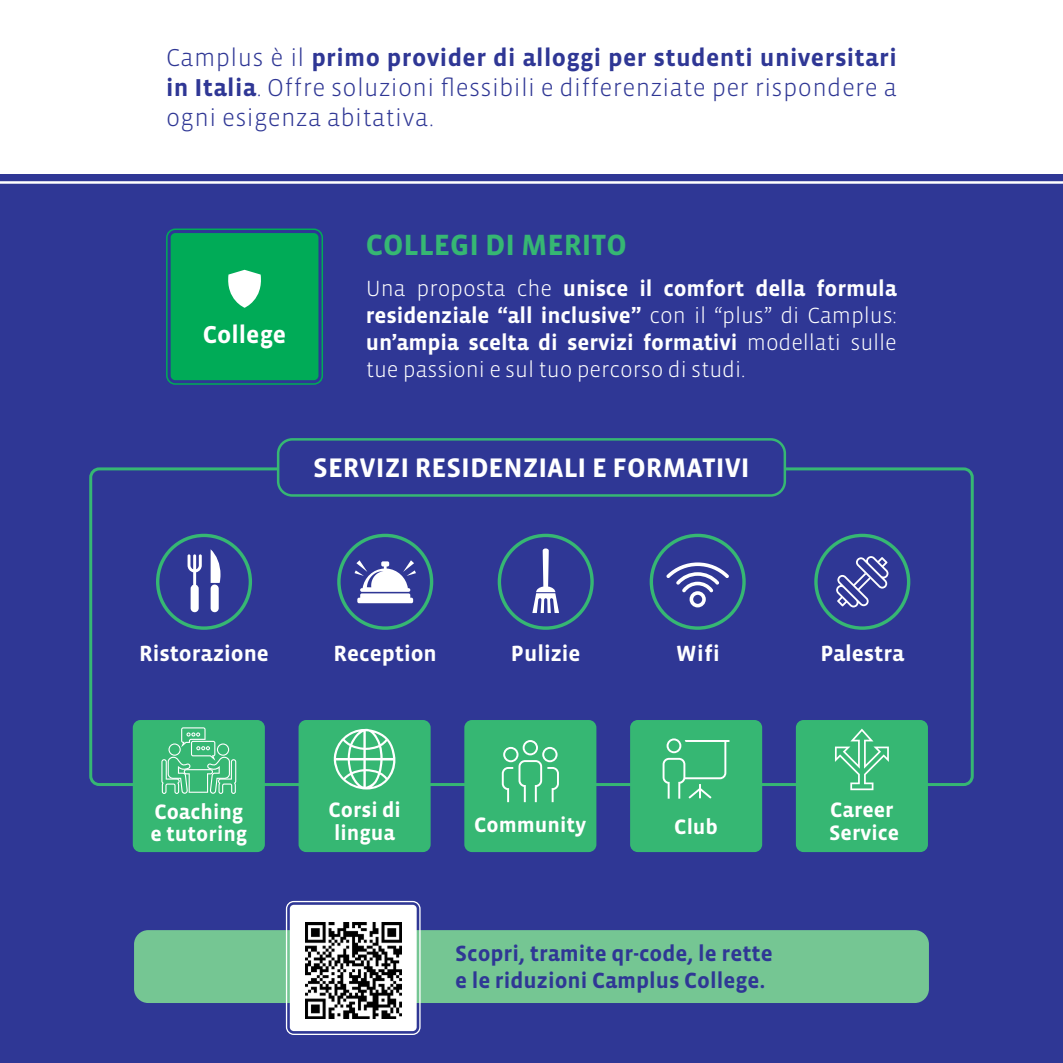
<style>
.page{position:relative;width:1063px;height:1063px;background:#2f3795}
.page>*{position:absolute;margin:0;border:0;box-sizing:border-box;transform-origin:0 0}
.t1{font:700 30px "Vista Sans OT";color:#36b773}
.t2{font:700 27.5px "Vista Sans OT";color:#fff}
.t3{font:300 25px/30px "Vista Sans OT";letter-spacing:.015em;color:#2f3795;text-align:justify}
.t4{font:700 25px "Vista Sans OT";color:#fff}
.t5{font:700 22.5px/27px "Vista Sans OT";letter-spacing:-.005em;color:#fff;text-align:justify}
.t6{font:700 22.5px "Vista Sans OT";color:#2f3795}
.t7{font:700 21.5px/22.8px "Vista Sans OT";color:#fff}
.s1{font-weight:700}
.s2{font-weight:300}
</style>
<div class="page">
<div style="left:277px;top:438px;width:509px;height:59px;border:2px solid #36b773;border-radius:14px"></div>
<div style="left:0;top:0;width:1063px;height:174px;background:#fff"></div>
<div style="left:630px;top:720px;width:132px;height:132px;background:#36b773;border-radius:8px"></div>
<svg style="left:663px;top:738px;width:67px;height:61px"></svg>
<div style="left:133px;top:720px;width:132px;height:132px;background:#36b773;border-radius:8px"></div>
<svg style="left:161px;top:727px;width:75px;height:67px"></svg>
<div style="left:299px;top:720px;width:132px;height:132px;background:#36b773;border-radius:8px"></div>
<svg style="left:334px;top:729px;width:62px;height:61px"></svg>
<div style="left:796px;top:720px;width:132px;height:132px;background:#36b773;border-radius:8px"></div>
<svg style="left:835px;top:729px;width:54px;height:61px"></svg>
<div style="left:464px;top:720px;width:132px;height:132px;background:#36b773;border-radius:8px"></div>
<svg style="left:502px;top:740px;width:57px;height:62px"></svg>
<svg style="left:498px;top:534px;width:96px;height:96px"></svg>
<svg style="left:156px;top:534px;width:96px;height:96px"></svg>
<svg style="left:337px;top:534px;width:96px;height:96px"></svg>
<svg style="left:650px;top:534px;width:96px;height:96px"></svg>
<hr style="left:0;top:181px;width:1063px;height:3px;background:#fff">
<div style="left:171px;top:233px;width:147px;height:147px;background:#00ab57;border-radius:5px"></div>
<div style="left:166px;top:228px;width:157px;height:157px;border:2px solid #00ab57;border-radius:8px"></div>
<div style="left:174px;top:236px;width:141px;height:141px;border:2px solid #00ab57"></div>
<svg style="left:228px;top:270px;width:33px;height:38px"></svg>
<div style="left:134px;top:930px;width:795px;height:73px;background:#75c693;border-radius:14px"></div>
<div style="left:290px;top:905px;width:127px;height:126px;background:#fff;border-radius:4px"></div>
<div style="left:286px;top:901px;width:135px;height:134px;border:1px solid #fff;border-radius:7px"></div>
<div style="left:292px;top:907px;width:122px;height:121px;border:1px solid #fff"></div>
<img style="left:305px;top:922px;width:96px;height:96px">
<svg style="left:814px;top:534px;width:96px;height:96px"></svg>
<p class="t3" style="left:166px;top:43px;width:732px">Camplus è il <span class="s1">primo provider di alloggi per studenti universitari in Italia</span>. Offre soluzioni flessibili e differenziate per rispondere a ogni esigenza abitativa.</p>
<p class="t4" style="left:203px;top:322px;width:85px">College</p>
<p class="t1" style="left:366px;top:229px;width:263px">COLLEGI DI MERITO</p>
<p class="t5" style="left:366px;top:275px;width:533px"><span class="s2">Una proposta che</span> unisce il comfort della formula residenziale “all inclusive” <span class="s2">con il “plus” di Camplus: </span>un’ampia scelta di servizi formativi <span class="s2">modellati sulle tue passioni e sul tuo percorso di studi.</span></p>
<p class="t2" style="left:313px;top:453px;width:438px">SERVIZI RESIDENZIALI E FORMATIVI</p>
<p class="t5" style="left:139px;top:640px;width:131px">Ristorazione</p>
<p class="t5" style="left:334px;top:640px;width:105px">Reception</p>
<p class="t5" style="left:511px;top:640px;width:71px">Pulizie</p>
<p class="t5" style="left:676px;top:640px;width:45px">Wifi</p>
<p class="t5" style="left:820px;top:640px;width:85px">Palestra</p>
<p class="t7" style="left:154px;top:800px;width:90px">Coaching</p>
<p class="t7" style="left:150px;top:823px;width:98px">e tutoring</p>
<p class="t7" style="left:328px;top:799px;width:74px">Corsi di lingua</p>
<p class="t7" style="left:830px;top:799px;width:65px">Career</p>
<p class="t7" style="left:474px;top:814px;width:114px">Community</p>
<p class="t7" style="left:674px;top:816px;width:45px">Club</p>
<p class="t7" style="left:829px;top:822px;width:72px">Service</p>
<p class="t6" style="left:455px;top:942px;width:319px">Scopri, tramite qr-code, le rette</p>
<p class="t6" style="left:455px;top:969px;width:312px">e le riduzioni Camplus College.</p>
</div>
